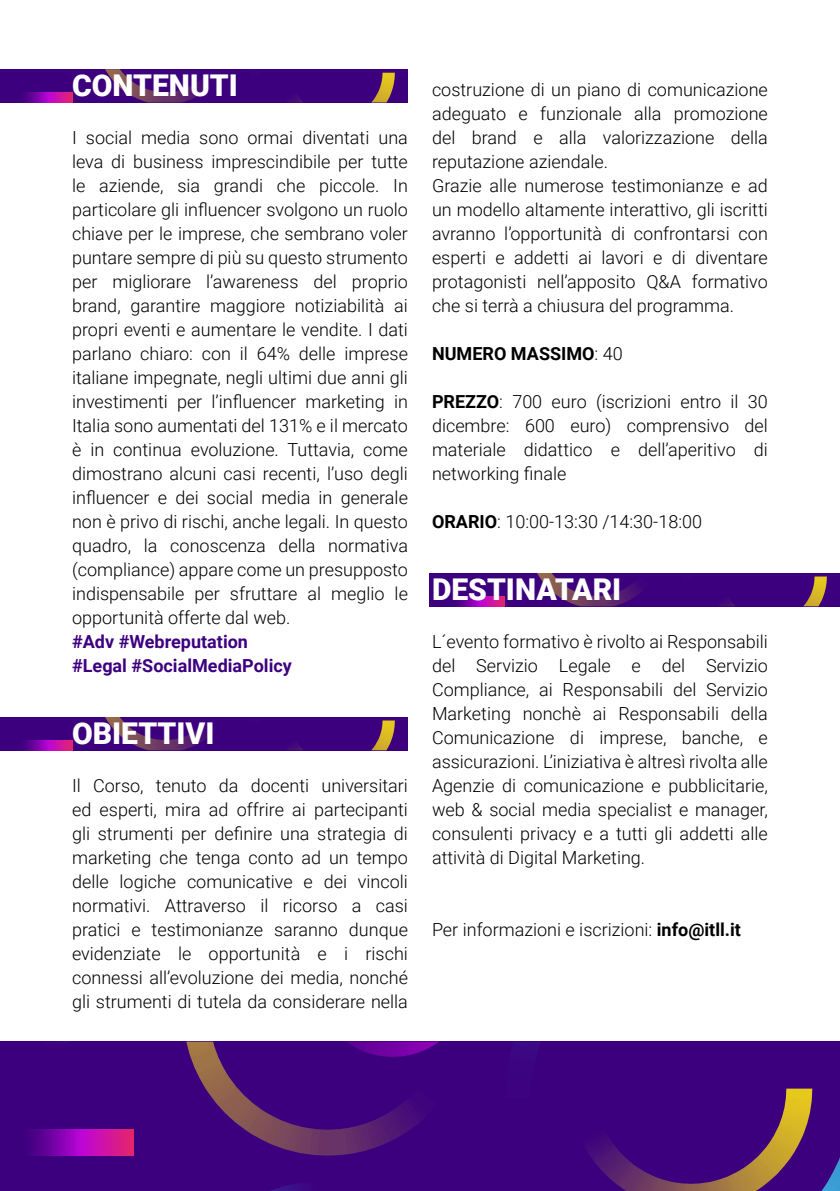
<style>
.page{position:relative;width:840px;height:1191px;background:#fff}
.page>*{position:absolute;margin:0;border:0;box-sizing:border-box;transform-origin:0 0}
.t1{font:900 30px "Roboto";color:#fff}
.t2{font:300 18px/24px "Roboto";color:#000;text-align:justify}
.t3{font:700 18px/24px "Roboto";color:#3d0080}
.t4{font:700 18px "Roboto";color:#000}
.s1{font-weight:300}
.s2{font-weight:700}
</style>
<div class="page">
<div style="left:0;top:717px;width:408px;height:33px;background:#3c007f"></div>
<svg style="left:292px;top:720px;width:102px;height:30px"></svg>
<svg style="left:105px;top:717px;width:103px;height:33px"></svg>
<svg style="left:25px;top:740px;width:48px;height:10px"></svg>
<div style="left:0;top:69px;width:408px;height:33px;background:#3c007f"></div>
<svg style="left:292px;top:73px;width:102px;height:29px"></svg>
<svg style="left:105px;top:69px;width:103px;height:33px"></svg>
<svg style="left:25px;top:92px;width:48px;height:10px"></svg>
<div style="left:429px;top:573px;width:410px;height:33px;background:#3c007f"></div>
<svg style="left:724px;top:576px;width:102px;height:30px"></svg>
<svg style="left:537px;top:573px;width:103px;height:33px"></svg>
<svg style="left:457px;top:596px;width:47px;height:10px"></svg>
<div style="left:0;top:1041px;width:839px;height:150px;background:#3c007f"></div>
<svg style="left:590px;top:1088px;width:249px;height:103px"></svg>
<svg style="left:271px;top:1184px;width:31px;height:7px"></svg>
<svg style="left:31px;top:1129px;width:102px;height:26px;background:#a70ba5"></svg>
<svg style="left:186px;top:1041px;width:253px;height:114px"></svg>
<p class="t1" style="left:72px;top:64px;width:167px">CONTENUTI</p>
<p class="t2" style="left:72px;top:125px;width:337px">I social media sono ormai diventati una leva di business imprescindibile per tutte le aziende, sia grandi che piccole. In particolare gli influencer svolgono un ruolo chiave per le imprese, che sembrano voler puntare sempre di più su questo strumento per migliorare l’awareness del proprio brand, garantire maggiore notiziabilità ai propri eventi e aumentare le vendite. I dati parlano chiaro: con il 64% delle imprese italiane impegnate, negli ultimi due anni gli investimenti per l’influencer marketing in Italia sono aumentati del 131% e il mercato è in continua evoluzione. Tuttavia, come dimostrano alcuni casi recenti, l’uso degli influencer e dei social media in generale non è privo di rischi, anche legali. In questo quadro, la conoscenza della normativa (compliance) appare come un presupposto indispensabile per sfruttare al meglio le opportunità offerte dal web.</p>
<p class="t3" style="left:72px;top:629px;width:221px">#Adv #Webreputation #Legal #SocialMediaPolicy</p>
<p class="t1" style="left:72px;top:712px;width:144px">OBIETTIVI</p>
<p class="t2" style="left:72px;top:773px;width:337px">Il Corso, tenuto da docenti universitari ed esperti, mira ad offrire ai partecipanti gli strumenti per definire una strategia di marketing che tenga conto ad un tempo delle logiche comunicative e dei vincoli normativi. Attraverso il ricorso a casi pratici e testimonianze saranno dunque evidenziate le opportunità e i rischi connessi all’evoluzione dei media, nonché gli strumenti di tutela da considerare nella</p>
<p class="t2" style="left:432px;top:77px;width:337px">costruzione di un piano di comunicazione adeguato e funzionale alla promozione del brand e alla valorizzazione della reputazione aziendale.</p>
<p class="t2" style="left:432px;top:173px;width:337px">Grazie alle numerose testimonianze e ad un modello altamente interattivo, gli iscritti avranno l’opportunità di confrontarsi con esperti e addetti ai lavori e di diventare protagonisti nell’apposito Q&amp;A formativo che si terrà a chiusura del programma.</p>
<p class="t4" style="left:432px;top:341px;width:192px">NUMERO MASSIMO<span class="s1">: 40</span></p>
<p class="t2" style="left:432px;top:389px;width:337px"><span class="s2">PREZZO</span>: 700 euro (iscrizioni entro il 30 dicembre: 600 euro) comprensivo del materiale didattico e dell’aperitivo di networking finale</p>
<p class="t2" style="left:432px;top:509px;width:271px"><span class="s2">ORARIO</span>: 10:00-13:30 /14:30-18:00</p>
<p class="t1" style="left:432px;top:568px;width:191px">DESTINATARI</p>
<p class="t2" style="left:432px;top:629px;width:337px">L´evento formativo è rivolto ai Responsabili del Servizio Legale e del Servizio Compliance, ai Responsabili del Servizio Marketing nonchè ai Responsabili della Comunicazione di imprese, banche, e assicurazioni. L’iniziativa è altresì rivolta alle Agenzie di comunicazione e pubblicitarie, web &amp; social media specialist e manager, consulenti privacy e a tutti gli addetti alle attività di Digital Marketing.</p>
<p class="t2" style="left:432px;top:917px;width:310px">Per informazioni e iscrizioni: <span class="s2">info@itll.it</span></p>
</div>
